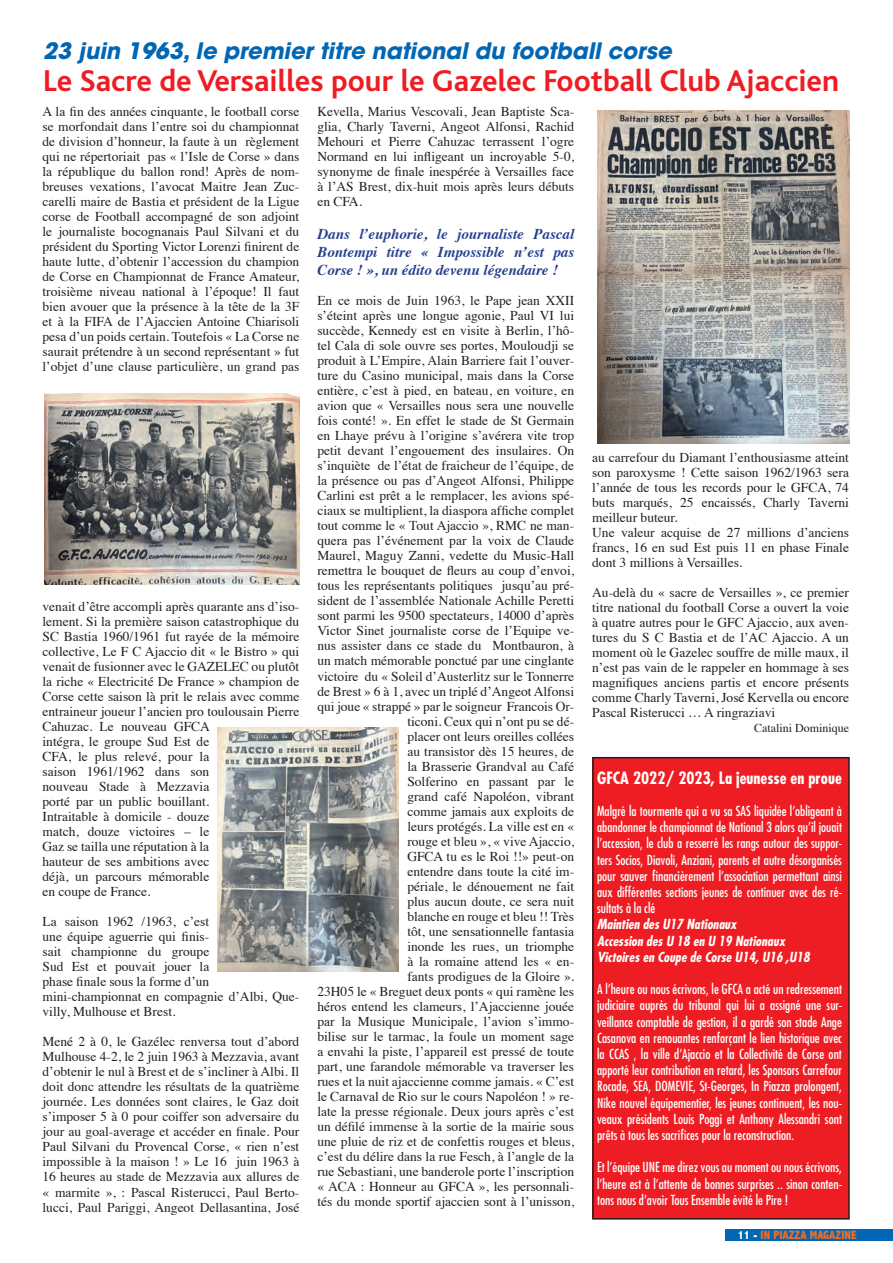
<style>
.page{position:relative;width:893px;height:1263px;background:#fff}
.page>*{position:absolute;margin:0;border:0;box-sizing:border-box;transform-origin:0 0}
.t1{font:700 31.5px "Bliss";color:#ee1d23}
.t2{font:italic 700 22.5px "Avant Garde";color:#0166b3}
.t3{font:700 condensed 16.5px "Futura";color:#fff}
.t4{font:italic 700 15px/18px "Times";color:#253f8e;text-align:justify}
.t5{font:13.5px/15px "Times";color:#231f20;text-align:justify}
.t6{font:condensed 13.5px/16.2px "Futura";color:#fff;text-align:justify}
.t7{font:italic 700 condensed 13.5px "Futura";color:#fff}
.t8{font:800 condensed 12px "Abadi";color:#f36e21}
.t9{font:12px "Times";color:#231f20}
.s1{color:#fff}
</style>
<div class="page">
<div style="left:725px;top:1229px;width:168px;height:11px;background:#0166b3"></div>
<img style="left:45px;top:393px;width:254px;height:191px">
<img style="left:218px;top:728px;width:181px;height:243px">
<img style="left:597px;top:111px;width:253px;height:333px">
<div style="left:593px;top:758px;width:256px;height:461px;background:#ee1d23"></div>
<div style="left:592px;top:757px;width:258px;height:462px;border:2px solid #231f20"></div>
<p class="t2" style="left:43px;top:36px;width:630px">23 juin 1963, le premier titre national du football corse</p>
<p class="t1" style="left:43px;top:64px;width:797px">Le Sacre de Versailles pour le Gazelec Football Club Ajaccien</p>
<p class="t5" style="left:43px;top:103px;width:258px">A la fin des années cinquante, le football corse se morfondait dans l’entre soi du championnat de division d’honneur, la faute à un règlement qui ne répertoriait pas « l’Isle de Corse » dans la république du ballon rond! Après de nom&shy;breuses vexations, l’avocat Maitre Jean Zuc&shy;carelli maire de Bastia et président de la Ligue corse de Football accompagné de son adjoint le journaliste bocognanais Paul Silvani et du président du Sporting Victor Lorenzi finirent de haute lutte, d’obtenir l’accession du champion de Corse en Championnat de France Amateur, troisième niveau national à l’époque! Il faut bien avouer que la présence à la tête de la 3F et à la FIFA de l’Ajaccien Antoine Chiarisoli pesa d’un poids certain. Toutefois « La Corse ne saurait prétendre à un second représentant » fut l’objet d’une clause particulière, un grand pas</p>
<p class="t5" style="left:43px;top:598px;width:258px;text-align:left">venait d’être accompli après quarante ans d’iso&shy;lement. Si la première saison catastrophique du SC Bastia 1960/1961 fut rayée de la mémoire collective, Le F C Ajaccio dit « le Bistro » qui venait de fusionner avec le GAZELEC ou plutôt la riche « Electricité De France » champion de Corse cette saison là prit le relais avec comme entraineur joueur l’ancien pro toulousain Pierre Cahuzac. Le nouveau GFCA<br>intégra, le groupe Sud Est de<br>CFA, le plus relevé, pour la<br>saison 1961/1962 dans son<br>nouveau Stade à Mezzavia<br>porté par un public bouillant.<br>Intraitable à domicile - douze<br>match, douze victoires – le<br>Gaz se tailla une réputation à la<br>hauteur de ses ambitions avec<br>déjà, un parcours mémorable<br>en coupe de France.</p>
<p class="t5" style="left:43px;top:913px;width:258px;text-align:left">La saison 1962 /1963, c’est<br>une équipe aguerrie qui finis-<br>sait championne du groupe<br>Sud Est et pouvait jouer la<br>phase finale sous la forme d’un mini-championnat en compagnie d’Albi, Que&shy;villy, Mulhouse et Brest.</p>
<p class="t5" style="left:43px;top:1033px;width:258px">Mené 2 à 0, le Gazélec renversa tout d’abord Mulhouse 4-2, le 2 juin 1963 à Mezzavia, avant d’obtenir le nul à Brest et de s’incliner à Albi. Il doit donc attendre les résultats de la quatrième journée. Les données sont claires, le Gaz doit s’imposer 5 à 0 pour coiffer son adversaire du jour au goal-average et accéder en finale. Pour Paul Silvani du Provencal Corse, « rien n’est impossible à la maison ! » Le 16 juin 1963 à 16 heures au stade de Mezzavia aux allures de « marmite », : Pascal Risterucci, Paul Berto&shy;lucci, Paul Pariggi, Angeot Dellasantina, José</p>
<p class="t5" style="left:317px;top:103px;width:258px">Kevella, Marius Vescovali, Jean Baptiste Sca&shy;glia, Charly Taverni, Angeot Alfonsi, Rachid Mehouri et Pierre Cahuzac terrassent l’ogre Normand en lui infligeant un incroyable 5-0, synonyme de finale inespérée à Versailles face à l’AS Brest, dix-huit mois après leurs débuts en CFA.</p>
<p class="t4" style="left:317px;top:224px;width:258px">Dans l’euphorie, le journaliste Pascal Bontempi titre « Impossible n’est pas Corse ! », un édito devenu légendaire !</p>
<p class="t5" style="left:317px;top:292px;width:258px;text-align:right">En ce mois de Juin 1963, le Pape jean XXII s’éteint après une longue agonie, Paul VI lui succède, Kennedy est en visite à Berlin, l’hô&shy;tel Cala di sole ouvre ses portes, Mouloudji se produit à L’Empire, Alain Barriere fait l’ouver&shy;ture du Casino municipal, mais dans la Corse entière, c’est à pied, en bateau, en voiture, en avion que « Versailles nous sera une nouvelle fois conté! ». En effet le stade de St Germain en Lhaye prévu à l’origine s’avérera vite trop petit devant l’engouement des insulaires. On s’inquiète de l’état de fraicheur de l’équipe, de la présence ou pas d’Angeot Alfonsi, Philippe Carlini est prêt a le remplacer, les avions spé&shy;ciaux se multiplient, la diaspora affiche complet tout comme le « Tout Ajaccio », RMC ne man&shy;quera pas l’événement par la voix de Claude Maurel, Maguy Zanni, vedette du Music-Hall remettra le bouquet de fleurs au coup d’envoi, tous les représentants politiques jusqu’au pré&shy;sident de l’assemblée Nationale Achille Peretti sont parmi les 9500 spectateurs, 14000 d’après Victor Sinet journaliste corse de l’Equipe ve&shy;nus assister dans ce stade du Montbauron, à un match mémorable ponctué par une cinglante victoire du « Soleil d’Austerlitz sur le Tonnerre de Brest » 6 à 1, avec un triplé d’Angeot Alfonsi qui joue « strappé » par le soigneur Francois Or&shy;ticoni. Ceux qui n’ont pu se dé-<br>placer ont leurs oreilles collées<br>au transistor dès 15 heures, de<br>la Brasserie Grandval au Café<br>Solferino en passant par le<br>grand café Napoléon, vibrant<br>comme jamais aux exploits de<br>leurs protégés. La ville est en «<br>rouge et bleu », « vive Ajaccio,<br>GFCA tu es le Roi !!» peut-on<br>entendre dans toute la cité im-<br>périale, le dénouement ne fait<br>plus aucun doute, ce sera nuit<br>blanche en rouge et bleu !! Très<br>tôt, une sensationnelle fantasia<br>inonde les rues, un triomphe<br>à la romaine attend les « en-<br>fants prodigues de la Gloire ».<br>23H05 le « Breguet deux ponts « qui ramène les héros entend les clameurs, l’Ajaccienne jouée par la Musique Municipale, l’avion s’immo&shy;bilise sur le tarmac, la foule un moment sage a envahi la piste, l’appareil est pressé de toute part, une farandole mémorable va traverser les rues et la nuit ajaccienne comme jamais. « C’est le Carnaval de Rio sur le cours Napoléon ! » re&shy;late la presse régionale. Deux jours après c’est un défilé immense à la sortie de la mairie sous une pluie de riz et de confettis rouges et bleus, c’est du délire dans la rue Fesch, à l’angle de la rue Sebastiani, une banderole porte l’inscription « ACA : Honneur au GFCA », les personnali&shy;tés du monde sportif ajaccien sont à l’unisson,</p>
<p class="t5" style="left:592px;top:449px;width:258px">au carrefour du Diamant l’enthousiasme atteint son paroxysme ! Cette saison 1962/1963 sera l’année de tous les records pour le GFCA, 74 buts marqués, 25 encaissés, Charly Taverni meilleur buteur.</p>
<p class="t5" style="left:592px;top:524px;width:258px">Une valeur acquise de 27 millions d’anciens francs, 16 en sud Est puis 11 en phase Finale dont 3 millions à Versailles.</p>
<p class="t5" style="left:592px;top:584px;width:258px">Au-delà du « sacre de Versailles », ce premier titre national du football Corse a ouvert la voie à quatre autres pour le GFC Ajaccio, aux aven&shy;tures du S C Bastia et de l’AC Ajaccio. A un moment où le Gazelec souffre de mille maux, il n’est pas vain de le rappeler en hommage à ses magnifiques anciens partis et encore présents comme Charly Taverni, José Kervella ou encore Pascal Risterucci … A ringraziavi</p>
<p class="t9" style="left:754px;top:717px;width:97px">Catalini Dominique</p>
<p class="t3" style="left:597px;top:767px;width:246px">GFCA 2022/ 2023, La jeunesse en proue</p>
<p class="t6" style="left:597px;top:802px;width:246px">Malgré la tourmente qui a vu sa SAS liquidée l’obligeant à abandonner le championnat de National 3 alors qu’il jouait l’accession, le club a resserré les rangs autour des suppor&shy;ters Socios, Diavoli, Anziani, parents et autre désorganisés pour sauver financièrement l’association permettant ainsi aux différentes sections jeunes de continuer avec des ré&shy;sultats à la clé</p>
<p class="t7" style="left:597px;top:916px;width:141px">Maintien des U17 Nationaux</p>
<p class="t7" style="left:597px;top:932px;width:190px">Accession des U 18 en U 19 Nationaux</p>
<p class="t7" style="left:597px;top:948px;width:214px">Victoires en Coupe de Corse U14, U16 ,U18</p>
<p class="t6" style="left:597px;top:981px;width:246px">A l’heure ou nous écrivons, le GFCA a acté un redressement judiciaire auprès du tribunal qui lui a assigné une sur&shy;veillance comptable de gestion, il a gardé son stade Ange Casanova en renouantes renforçant le lien historique avec la CCAS , la ville d’Ajaccio et la Collectivité de Corse ont apporté leur contribution en retard, les Sponsors Carrefour Rocade, SEA, DOMEVIE, St-Georges, In Piazza prolongent, Nike nouvel équipementier, les jeunes continuent, les nou&shy;veaux présidents Louis Poggi et Anthony Alessandri sont prêts à tous les sacrifices pour la reconstruction.</p>
<p class="t6" style="left:597px;top:1159px;width:246px">Et l’équipe UNE me direz vous au moment ou nous écrivons, l’heure est à l’attente de bonnes surprises .. sinon conten&shy;tons nous d’avoir Tous Ensemble évité le Pire !</p>
<p class="t8" style="left:738px;top:1228px;width:120px"><span class="s1">11 -</span> IN PIAZZA MAGAZINE</p>
</div>
